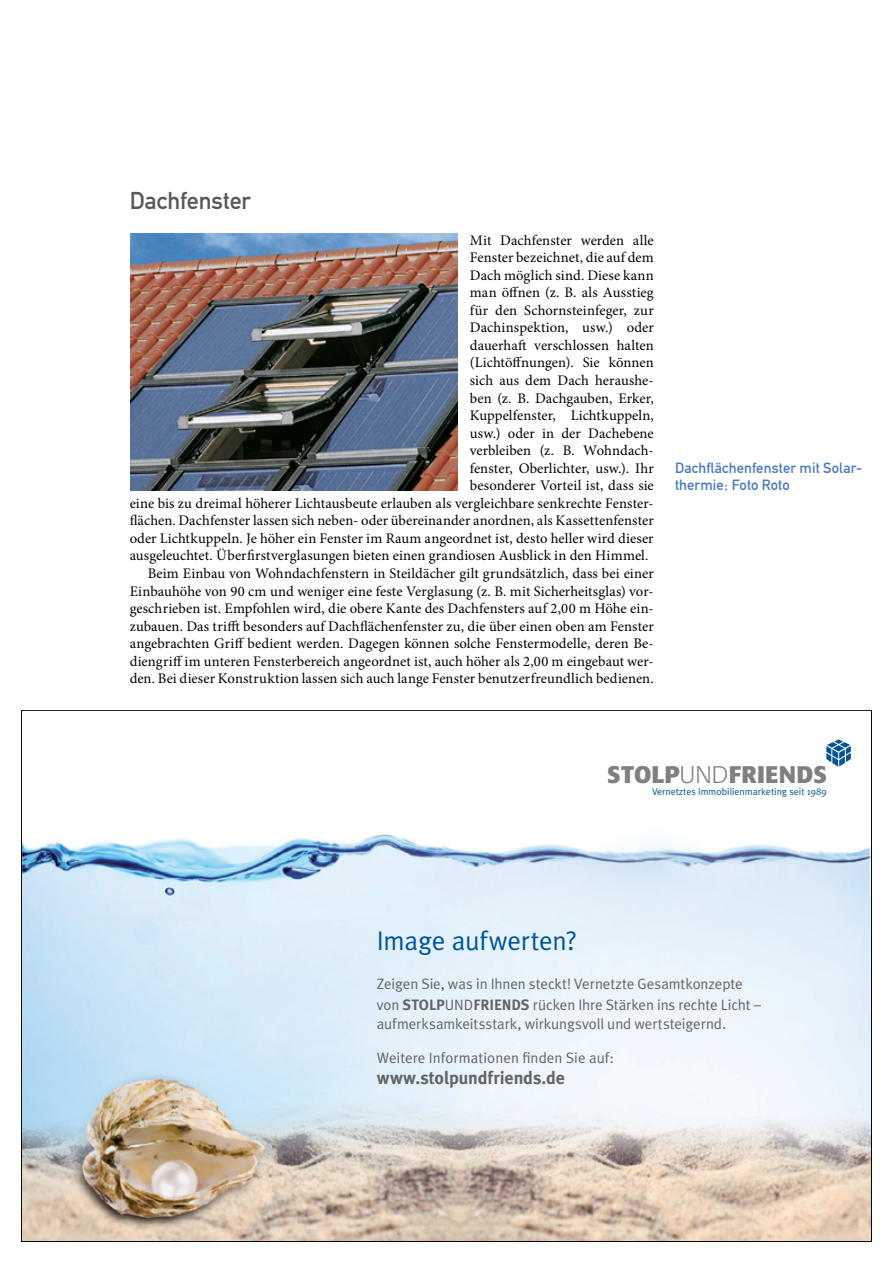
<style>
.page{position:relative;width:893px;height:1263px;background:#fff}
.page>*{position:absolute;margin:0;border:0;box-sizing:border-box;transform-origin:0 0}
.t1{font:27px "Meta Plus Normal";letter-spacing:-.01em;color:#005695}
.Überschrift_Grau{font:24px "DIN Mittelschrift";color:#56585c}
.t2{font:700 23.85px "Formata BQ";letter-spacing:.01em;color:#7e8083}
.t3{font:700 18px "Meta Plus";letter-spacing:-.01em;color:#636466}
.t4{font:15px/21px "Meta Plus Normal";letter-spacing:-.005em;color:#636466}
.Fließtext_erste_Zeil{font:14.7px "Minion Pro";letter-spacing:.005em;color:#000}
.Fliesstext{font:14.7px/17.5px "Minion Pro";color:#000;text-align:justify}
.Bildunterschrift{font:14.7px/17.5px "DIN Mittelschrift";letter-spacing:.005em;color:#4b7abd}
.t5{font:9.9px "Meta Plus Normal";color:#005695}
.s1{font-weight:300}
.s2{font-family:"Meta Plus";font-weight:700}
</style>
<div class="page">
<img style="left:130px;top:233px;width:327px;height:257px">
<img style="left:23px;top:834px;width:847px;height:406px">
<svg style="left:826px;top:739px;width:25px;height:28px"></svg>
<p class="Überschrift_Grau" style="left:130px;top:187px;width:123px">Dachfenster</p>
<p class="Fließtext_erste_Zeil" style="left:470px;top:230px;width:185px">Mit Dachfenster werden alle</p>
<p class="Fließtext_erste_Zeil" style="left:470px;top:248px;width:185px">Fenster bezeichnet, die auf dem</p>
<p class="Fließtext_erste_Zeil" style="left:470px;top:265px;width:185px">Dach möglich sind. Diese kann</p>
<p class="Fließtext_erste_Zeil" style="left:470px;top:283px;width:185px">man öffnen (z. B. als Ausstieg</p>
<p class="Fließtext_erste_Zeil" style="left:470px;top:300px;width:185px">für den Schornsteinfeger, zur</p>
<p class="Fließtext_erste_Zeil" style="left:470px;top:318px;width:185px">Dachinspektion, usw.) oder</p>
<p class="Fließtext_erste_Zeil" style="left:470px;top:335px;width:185px">dauerhaft verschlossen halten</p>
<p class="Fließtext_erste_Zeil" style="left:470px;top:353px;width:185px">(Lichtöffnungen). Sie können</p>
<p class="Fließtext_erste_Zeil" style="left:470px;top:370px;width:185px">sich aus dem Dach heraushe-</p>
<p class="Fließtext_erste_Zeil" style="left:470px;top:388px;width:185px">ben (z. B. Dachgauben, Erker,</p>
<p class="Fließtext_erste_Zeil" style="left:470px;top:405px;width:185px">Kuppelfenster, Lichtkuppeln,</p>
<p class="Fließtext_erste_Zeil" style="left:470px;top:423px;width:185px">usw.) oder in der Dachebene</p>
<p class="Fließtext_erste_Zeil" style="left:470px;top:441px;width:185px">verbleiben (z. B. Wohndach-</p>
<p class="Fließtext_erste_Zeil" style="left:470px;top:458px;width:185px">fenster, Oberlichter, usw.). Ihr</p>
<p class="Fließtext_erste_Zeil" style="left:470px;top:476px;width:185px">besonderer Vorteil ist, dass sie</p>
<p class="Fließtext_erste_Zeil" style="left:130px;top:493px;width:526px">eine bis zu dreimal höherer Lichtausbeute erlauben als vergleichbare senkrechte Fenster-</p>
<p class="Fließtext_erste_Zeil" style="left:130px;top:511px;width:526px">flächen. Dachfenster lassen sich neben- oder übereinander anordnen, als Kassettenfenster</p>
<p class="Fließtext_erste_Zeil" style="left:130px;top:528px;width:525px">oder Lichtkuppeln. Je höher ein Fenster im Raum angeordnet ist, desto heller wird dieser</p>
<p class="Fließtext_erste_Zeil" style="left:130px;top:546px;width:520px">ausgeleuchtet. Überfirstverglasungen bieten einen grandiosen Ausblick in den Himmel.</p>
<p class="Fliesstext" style="left:130px;top:565px;width:526px;text-indent:18px">Beim Einbau von Wohndachfenstern in Steildächer gilt grundsätzlich, dass bei einer Einbauhöhe von 90 cm und weniger eine feste Verglasung (z. B. mit Sicherheitsglas) vor&shy;geschrieben ist. Empfohlen wird, die obere Kante des Dachfensters auf 2,00 m Höhe ein&shy;zubauen. Das trifft besonders auf Dachflächenfenster zu, die über einen oben am Fenster angebrachten Griff bedient werden. Dagegen können solche Fenstermodelle, deren Be&shy;diengriff im unteren Fensterbereich angeordnet ist, auch höher als 2,00 m eingebaut wer&shy;den. Bei dieser Konstruktion lassen sich auch lange Fenster benutzerfreundlich bedienen.</p>
<p class="Bildunterschrift" style="left:675px;top:459px;width:189px">Dachflächenfenster mit Solar&shy;thermie; Foto Roto</p>
<p class="t2" style="left:607px;top:759px;width:222px">STOLP<span class="s1">UND</span>FRIENDS</p>
<p class="t5" style="left:652px;top:785px;width:176px">Vernetztes Immobilienmarketing seit 1989</p>
<p class="t1" style="left:377px;top:925px;width:202px">Image aufwerten?</p>
<p class="t4" style="left:377px;top:973px;width:386px">Zeigen Sie, was in Ihnen steckt! Vernetzte Gesamtkonzepte von <span class="s2">STOLP</span>UND<span class="s2">FRIENDS</span> rücken Ihre Stärken ins rechte Licht –</p>
<p class="t4" style="left:377px;top:1013px;width:351px">aufmerksamkeitsstark, wirkungsvoll und wertsteigernd.</p>
<p class="t4" style="left:377px;top:1047px;width:239px">Weitere Informationen finden Sie auf:</p>
<p class="t3" style="left:377px;top:1067px;width:190px">www.stolpundfriends.de</p>
</div>
